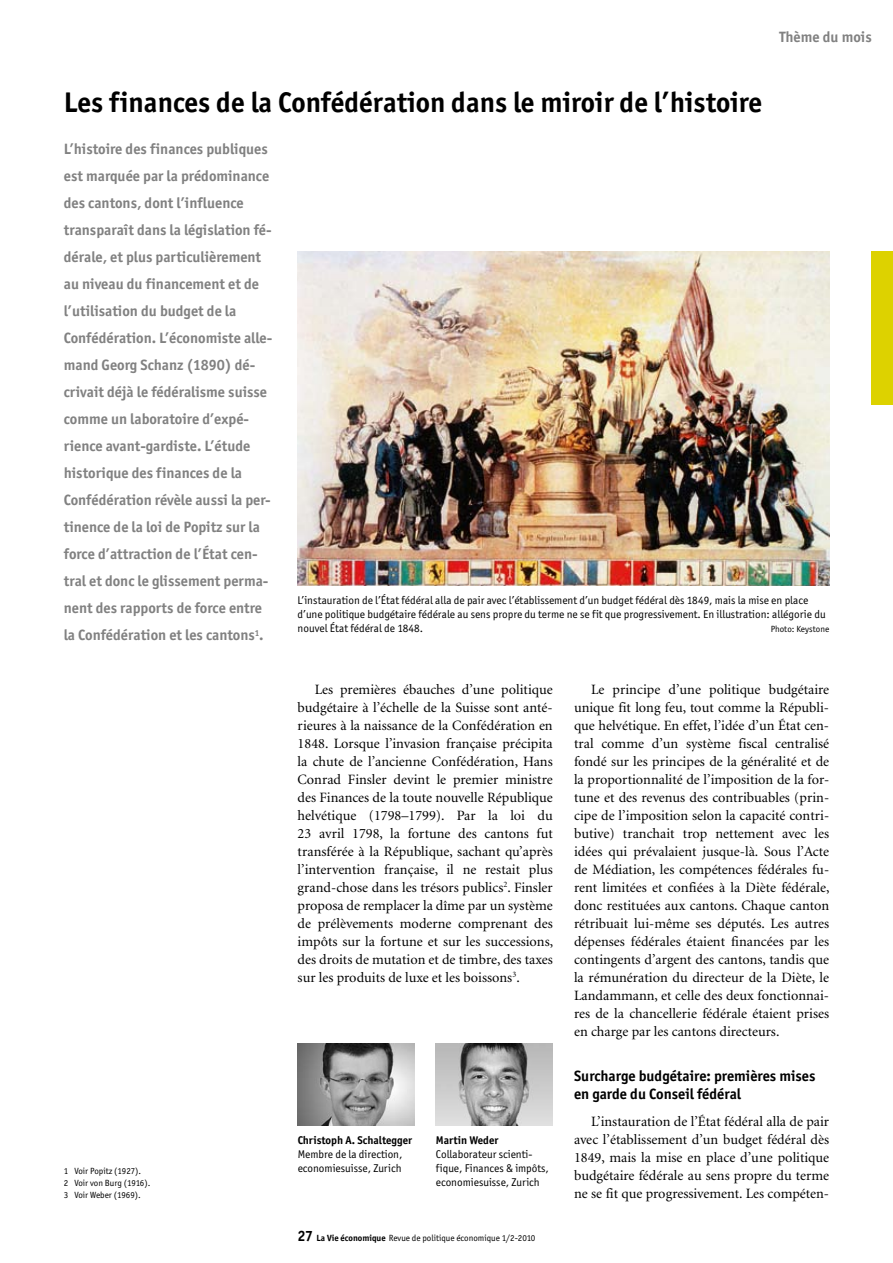
<style>
.page{position:relative;width:893px;height:1263px;background:#fff}
.page>*{position:absolute;margin:0;border:0;box-sizing:border-box;transform-origin:0 0}
.t1{font:700 28.5px "Officina San ITC";color:#000}
.t2{font:700 15px/27px "Officina San ITC";color:#818181}
.t3{font:700 15px/18px "Officina San ITC";color:#000}
.t4{font:14.25px/18px "Minion";color:#000;text-align:justify}
.t5{font:11.25px/14.2px "Officina San ITC";color:#000}
.t6{font:700 11.25px "Officina San ITC";color:#000}
.t7{font:9px/12px "Officina San ITC";color:#000}
.s1{font-weight:700;font-size:15px}
.s2{font-weight:700}
</style>
<div class="page">
<div style="left:872px;top:252px;width:21px;height:153px;background:#ddd200"></div>
<img style="left:298px;top:1044px;width:117px;height:82px">
<img style="left:436px;top:1044px;width:117px;height:82px">
<img style="left:298px;top:251px;width:531px;height:334px">
<p class="t2" style="left:779px;top:23px;width:94px">Thème du mois</p>
<h1 class="t1" style="left:64px;top:84px;width:700px">Les finances de la Confédération dans le miroir de l’histoire</h1>
<p class="t2" style="left:64px;top:136px;width:210px">L’histoire des finances publiques est marquée par la prédominance des cantons, dont l’influence transparaît dans la législation fé&shy;dérale, et plus particulièrement au niveau du financement et de l’utilisation du budget de la<br>Confédération. L’économiste alle&shy;mand Georg Schanz (1890) dé&shy;crivait déjà le fédéralisme suisse comme un laboratoire d’expé&shy;rience avant-gardiste. L’étude historique des finances de la<br>Confédération révèle aussi la per&shy;tinence de la loi de Popitz sur la force d’attraction de l’État cen&shy;tral et donc le glissement perma&shy;nent des rapports de force entre la Confédération et les cantons<sup>1</sup>.</p>
<p class="t7" style="left:64px;top:1164px;width:88px">1 Voir Popitz (1927).<br>2 Voir von Burg (1916).<br>3 Voir Weber (1969).</p>
<p class="t5" style="left:298px;top:593px;width:529px">L’instauration de l’État fédéral alla de pair avec l’établissement d’un budget fédéral dès 1849, mais la mise en place d’une politique budgétaire fédérale au sens propre du terme ne se fit que progressivement. En illustration: allégorie du nouvel État fédéral de 1848.</p>
<p class="t7" style="left:771px;top:623px;width:60px">Photo: Keystone</p>
<p class="t4" style="left:298px;top:680px;width:257px;text-indent:17px">Les premières ébauches d’une politique budgétaire à l’échelle de la Suisse sont anté&shy;rieures à la naissance de la Confédération en 1848. Lorsque l’invasion française précipita la chute de l’ancienne Confédération, Hans Conrad Finsler devint le premier ministre des Finances de la toute nouvelle République helvétique (1798–1799). Par la loi du 23 avril 1798, la fortune des cantons fut transférée à la République, sachant qu’après l’intervention française, il ne restait plus grand-chose dans les trésors publics<sup>2</sup>. Finsler proposa de remplacer la dîme par un système de prélèvements moderne comprenant des impôts sur la fortune et sur les successions, des droits de mutation et de timbre, des taxes sur les produits de luxe et les boissons<sup>3</sup>.</p>
<p class="t4" style="left:574px;top:680px;width:257px;text-indent:17px">Le principe d’une politique budgétaire unique fit long feu, tout comme la Républi&shy;que helvétique. En effet, l’idée d’un État cen&shy;tral comme d’un système fiscal centralisé fondé sur les principes de la généralité et de la proportionnalité de l’imposition de la for&shy;tune et des revenus des contribuables (prin&shy;cipe de l’imposition selon la capacité contri&shy;butive) tranchait trop nettement avec les idées qui prévalaient jusque-là. Sous l’Acte de Médiation, les compétences fédérales fu&shy;rent limitées et confiées à la Diète fédérale, donc restituées aux cantons. Chaque canton rétribuait lui-même ses députés. Les autres dépenses fédérales étaient financées par les contingents d’argent des cantons, tandis que la rémunération du directeur de la Diète, le Landammann, et celle des deux fonctionnai&shy;res de la chancellerie fédérale étaient prises en charge par les cantons directeurs.</p>
<p class="t3" style="left:574px;top:1066px;width:243px">Surcharge budgétaire: premières mises en garde du Conseil fédéral</p>
<p class="t4" style="left:574px;top:1112px;width:257px;text-indent:17px">L’instauration de l’État fédéral alla de pair avec l’établissement d’un budget fédéral dès 1849, mais la mise en place d’une politique budgétaire fédérale au sens propre du terme ne se fit que progressivement. Les compéten-</p>
<p class="t6" style="left:298px;top:1133px;width:116px">Christoph A. Schaltegger</p>
<p class="t5" style="left:298px;top:1147px;width:106px">Membre de la direction, economiesuisse, Zurich</p>
<p class="t6" style="left:436px;top:1133px;width:64px">Martin Weder</p>
<p class="t5" style="left:436px;top:1147px;width:115px">Collaborateur scienti&shy;fique, Finances &amp; impôts, economiesuisse, Zurich</p>
<p class="t7" style="left:298px;top:1232px;width:239px"><span class="s1">27</span> <span class="s2">La Vie économique</span> Revue de politique économique 1/2-2010</p>
</div>
